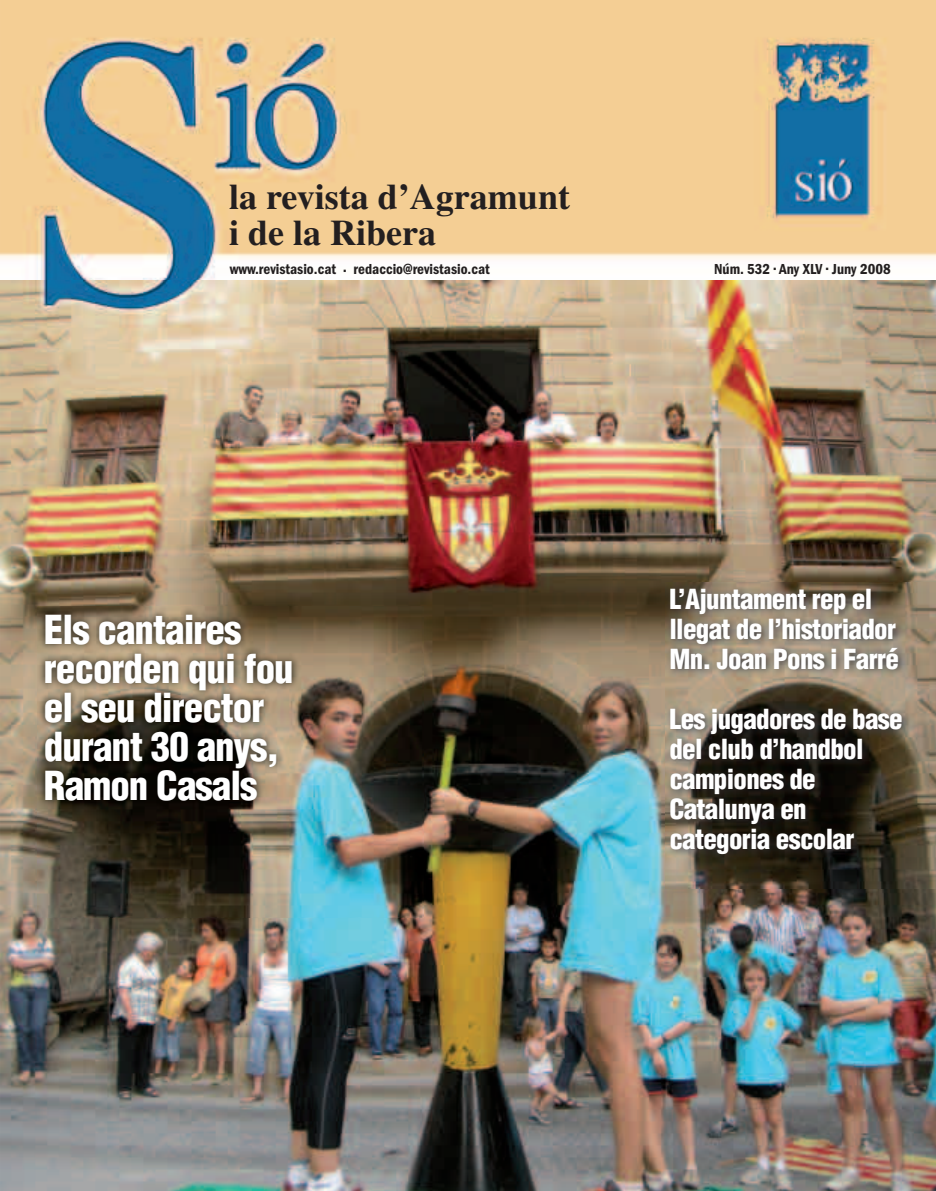
<style>
.page{position:relative;width:936px;height:1191px;background:#fff}
.page>*{position:absolute;margin:0;border:0;box-sizing:border-box;transform-origin:0 0}
.t1{font:900 condensed 39px/39px "Helvetica";letter-spacing:-.025em;color:#fff}
.t2{font:700 36px/36px "Times";color:#231f20}
.t3{font:900 condensed 27px/30px "Helvetica";letter-spacing:-.025em;color:#fff}
.t4{font:600 condensed 15px "Franklin Gothic";color:#231f20}
</style>
<div class="page">
<img style="left:0;top:349px;width:935px;height:842px">
<img style="left:0;top:0;width:935px;height:281px">
<img style="left:0;top:281px;width:935px;height:68px">
<img style="left:37px;top:606px;width:386px;height:311px">
<img style="left:665px;top:583px;width:270px;height:305px">
<h2 class="t2" style="left:229px;top:183px;width:342px">la revista d’Agramunt i de la Ribera</h2>
<p class="t4" style="left:230px;top:264px;width:261px">www.revistasio.cat • redaccio@revistasio.cat</p>
<p class="t4" style="left:714px;top:264px;width:178px">Núm. 532 • Any XLV • Juny 2008</p>
<h1 class="t1" style="left:44px;top:613px;width:251px">Els cantaires recorden qui fou el seu director durant 30 anys,<br>Ramon Casals</h1>
<p class="t3" style="left:669px;top:586px;width:231px">L’Ajuntament rep el llegat de l’historiador<br>Mn. Joan Pons i Farré</p>
<p class="t3" style="left:669px;top:706px;width:235px">Les jugadores de base del club d’handbol campiones de<br>Catalunya en categoria escolar</p>
</div>
